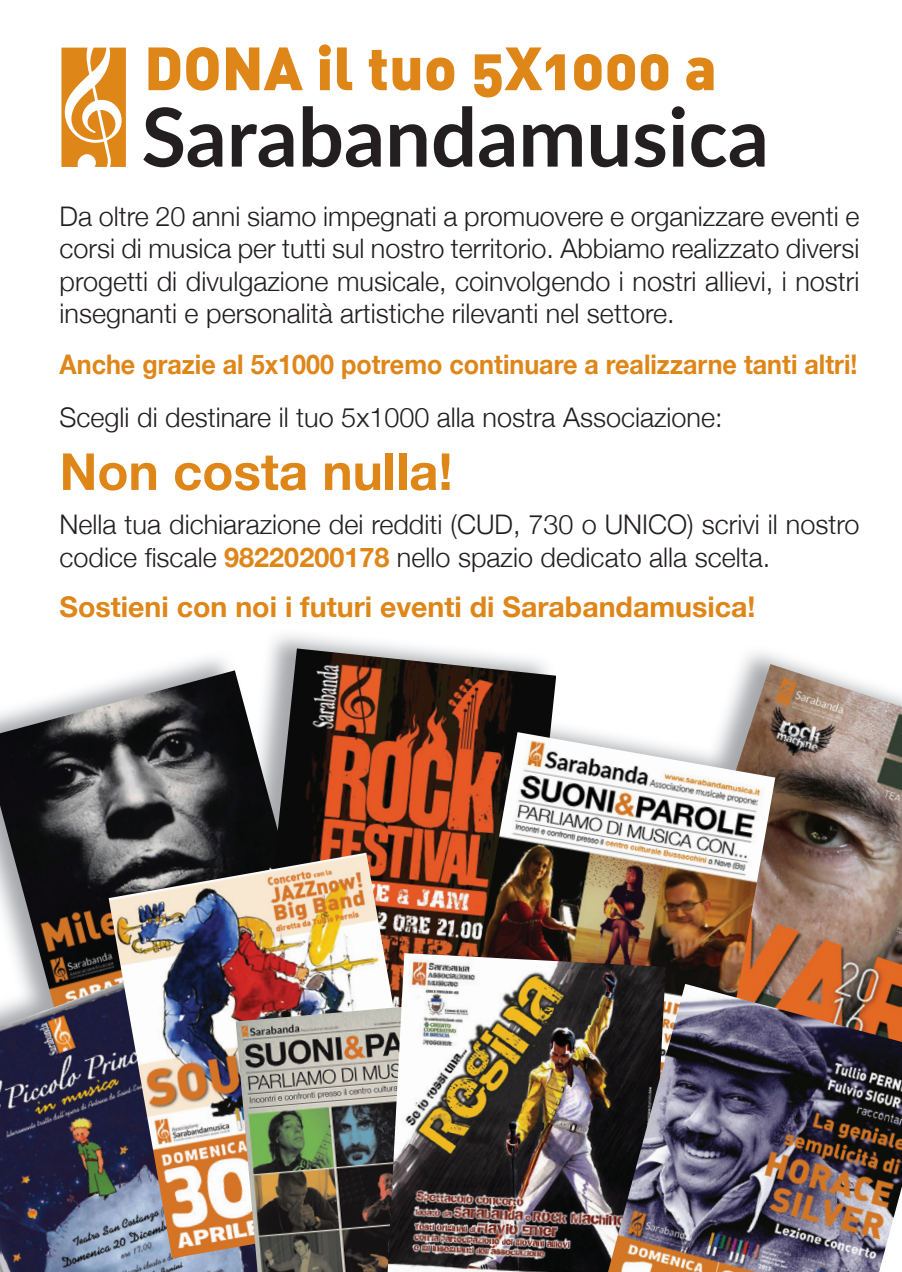
<style>
.page{position:relative;width:902px;height:1272px;background:#fff}
.page>*{position:absolute;margin:0;border:0;box-sizing:border-box;transform-origin:0 0}
.t1{font:700 81.3px "Lato";color:#231f20}
.t2{font:900 60px "DIN Alternate";color:#df8619}
.t3{font:700 51px "Helvetica Neue";color:#df8619}
.t4{font:700 28.5px "Helvetica Neue";color:#df8619}
.t5{font:300 27px/32.4px "Helvetica Neue";color:#231f20;text-align:justify}
.t6{font:700 27px "Helvetica Neue";color:#df8619;scale:.93 1}
.s1{font-weight:700;color:#df8619}
</style>
<div class="page">
<img style="left:721px;top:664px;width:180px;height:319px">
<img style="left:0;top:670px;width:258px;height:295px">
<img style="left:258px;top:648px;width:298px;height:305px">
<img style="left:453px;top:732px;width:322px;height:251px">
<img style="left:0;top:965px;width:236px;height:306px">
<img style="left:109px;top:852px;width:321px;height:406px">
<img style="left:236px;top:998px;width:151px;height:273px">
<img style="left:387px;top:953px;width:278px;height:318px">
<img style="left:608px;top:983px;width:293px;height:288px">
<svg style="left:61px;top:48px;width:65px;height:119px"></svg>
<h2 class="t2" style="left:144px;top:47px;width:574px">DONA il tuo 5X1000 a</h2>
<h1 class="t1" style="left:141px;top:86px;width:629px">Sarabandamusica</h1>
<p class="t5" style="left:60px;top:200px;width:801px">Da oltre 20 anni siamo impegnati a promuovere e organizzare eventi e corsi di musica per tutti sul nostro territorio. Abbiamo realizzato diversi progetti di divulgazione musicale, coinvolgendo i nostri allievi, i nostri insegnanti e personalità artistiche rilevanti nel settore.</p>
<p class="t6" style="left:60px;top:347px;width:859px">Anche grazie al 5x1000 potremo continuare a realizzarne tanti altri!</p>
<p class="t5" style="left:60px;top:401px;width:664px">Scegli di destinare il tuo 5x1000 alla nostra Associazione:</p>
<h3 class="t3" style="left:60px;top:440px;width:394px">Non costa nulla!</h3>
<p class="t5" style="left:60px;top:508px;width:801px">Nella tua dichiarazione dei redditi (CUD, 730 o UNICO) scrivi il nostro codice fiscale <span class="s1">98220200178</span> nello spazio dedicato alla scelta.</p>
<p class="t4" style="left:60px;top:589px;width:697px">Sostieni con noi i futuri eventi di Sarabandamusica!</p>
</div>
